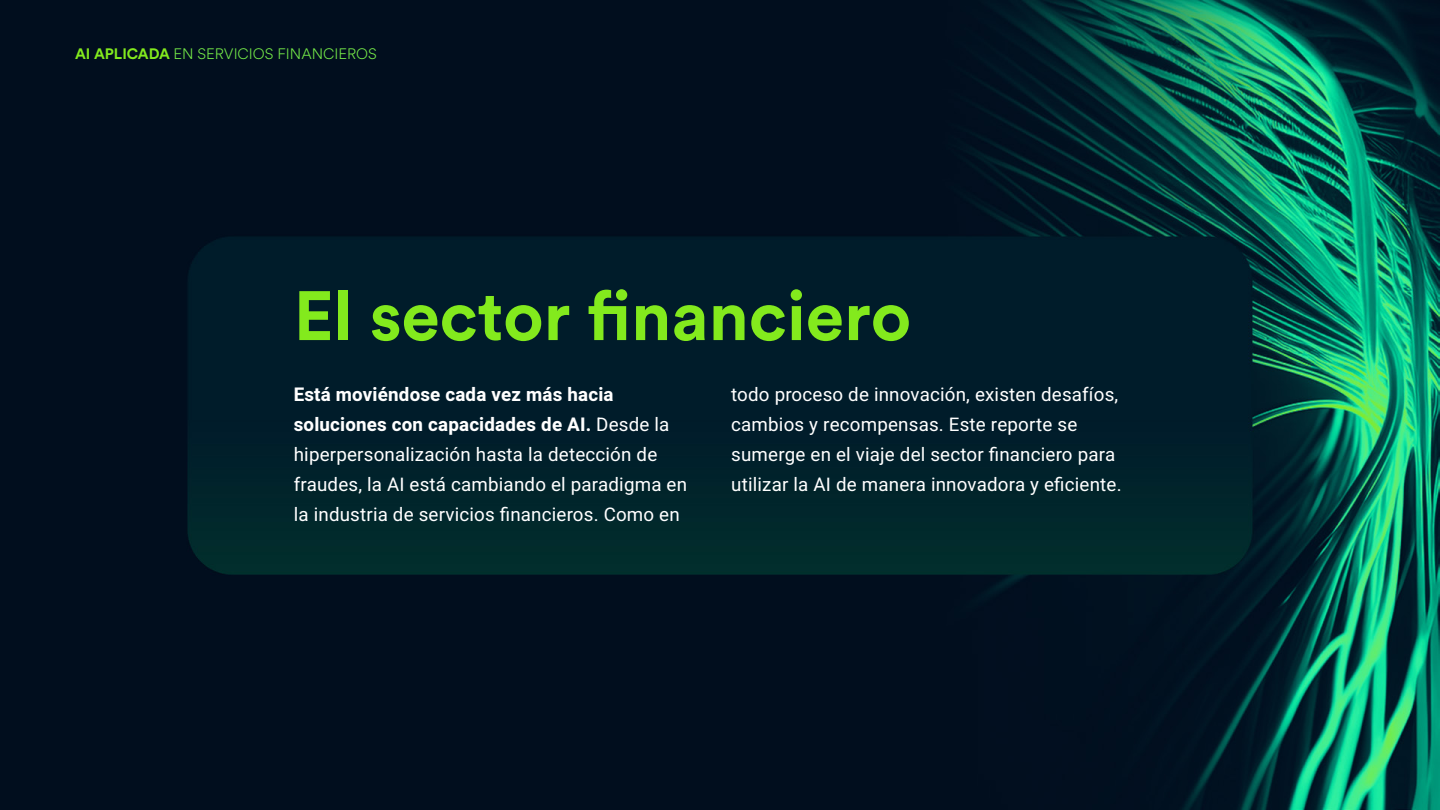
<style>
.page{position:relative;width:1440px;height:810px;background:#fff}
.page>*{position:absolute;margin:0;border:0;box-sizing:border-box;transform-origin:0 0}
.t1{font:700 69px "Circular Std";color:#83ea1d}
.t2{font:18.75px/30px "Heebo";letter-spacing:.01em;color:#fff}
.t3{font:300 15px "Circular Spotify Text";color:#75eb48}
.s1{font-family:"Circular Std";font-weight:700}
.s2{font-family:"Circular Std";font-weight:700;color:#83ea1d}
.s3{font-weight:700}
</style>
<div class="page">
<img style="left:0;top:0;width:1440px;height:810px">
<p class="t3" style="left:68px;top:43px;width:258px"><span class="s1">APPLIED AI</span> IN FINANCIAL SERVICES</p>
<p class="t3" style="left:75px;top:44px;width:303px"><span class="s2">AI APLICADA</span> EN SERVICIOS FINANCIEROS</p>
<h1 class="t1" style="left:294px;top:271px;width:619px">El sector financiero</h1>
<p class="t2" style="left:294px;top:380px;width:395px"><span class="s3">Está moviéndose cada vez más hacia soluciones con capacidades de AI.</span> Desde la hiperpersonalización hasta la detección de fraudes, la AI está cambiando el paradigma en la industria de servicios financieros. Como en</p>
<p class="t2" style="left:731px;top:380px;width:392px">todo proceso de innovación, existen desafíos, cambios y recompensas. Este reporte se sumerge en el viaje del sector financiero para utilizar la AI de manera innovadora y eficiente.</p>
</div>
